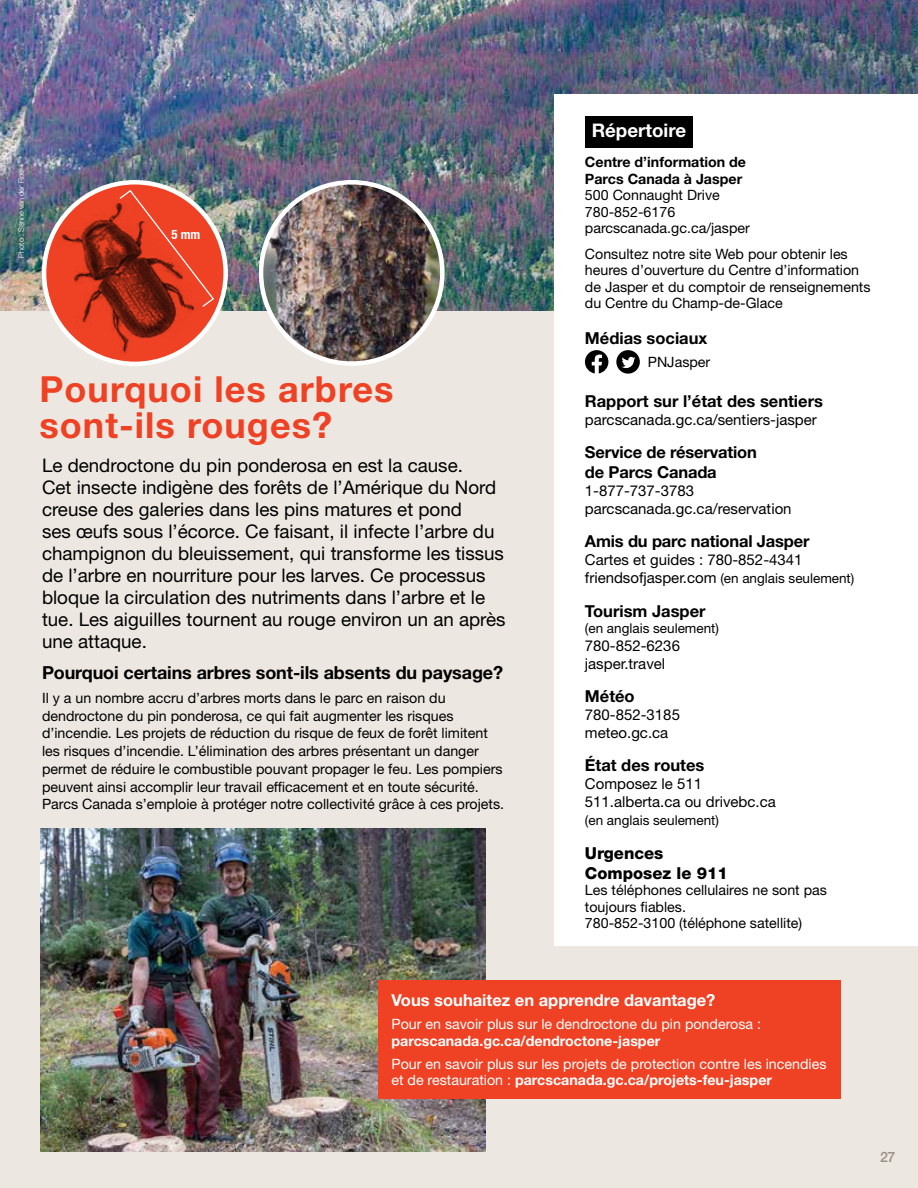
<style>
.page{position:relative;width:918px;height:1188px;background:#fff}
.page>*{position:absolute;margin:0;border:0;box-sizing:border-box;transform-origin:0 0}
.t1{font:700 36px/36px "Helvetica Neue LT Std";letter-spacing:.03em;color:#ef4123}
.t2{font:18.75px/22px "Helvetica Neue LT Std";color:#000}
.t3{font:700 18.75px "Helvetica Neue LT Std";color:#fff}
.t4{font:700 18px "Helvetica Neue LT Std";letter-spacing:-.005em;color:#000}
.t5{font:700 16.5px/19.8px "Helvetica Neue LT Std";color:#000}
.t6{font:700 16.5px "Helvetica Neue LT Std";color:#fff}
.t7{font:800 16.5px/19.8px "Helvetica Neue LT Std";color:#000}
.t8{font:15px/18px "Helvetica Neue LT Std";color:#000}
.t9{font:14.25px/16.5px "Helvetica Neue LT Std";color:#000}
.t10{font:14.25px/16.5px "Helvetica Neue LT Std";color:#fff}
.t11{font:700 14.25px/16.5px "Helvetica Neue LT Std";color:#000}
.t12{font:700 14.25px "Helvetica Neue LT Std";color:#fff}
.t13{font:500 14.25px "Helvetica Neue LT Std";color:#9c9084}
.t14{font:13.5px "Helvetica Neue LT Std";color:#000}
.t15{font:700 condensed 12.9px "Helvetica Neue";color:#fff}
.t16{font:300 7.5px "Helvetica Neue LT Std";color:#fff}
.s1{font-size:15px}
.s2{font-weight:700}
</style>
<div class="page">
<div style="left:0;top:310px;width:918px;height:878px;background:#ece7e1"></div>
<img style="left:0;top:0;width:918px;height:310px">
<svg style="left:44px;top:182px;width:182px;height:182px;background:#f26c55"></svg>
<img style="left:57px;top:195px;width:144px;height:161px">
<div style="left:42px;top:180px;width:186px;height:186px;border:4px solid #fff;border-radius:50%"></div>
<svg style="left:118px;top:189px;width:97px;height:119px;background:#c3422b"></svg>
<div style="left:554px;top:94px;width:364px;height:852px;background:#fff"></div>
<div style="left:585px;top:116px;width:108px;height:31px;background:#000"></div>
<svg style="left:585px;top:350px;width:23px;height:24px"></svg>
<svg style="left:616px;top:350px;width:24px;height:24px"></svg>
<img style="left:40px;top:828px;width:446px;height:324px">
<img style="left:261px;top:182px;width:181px;height:179px">
<div style="left:259px;top:180px;width:186px;height:186px;border:4px solid #fff;border-radius:50%"></div>
<div style="left:378px;top:981px;width:462px;height:118px;background:#ef4123"></div>
<p class="t16" style="left:17px;top:258px;width:89px;rotate:-90deg">Photo : Sanne van der Ros</p>
<p class="t15" style="left:172px;top:226px;width:30px">5 mm</p>
<h1 class="t1" style="left:39px;top:370px;width:356px">Pourquoi les arbres sont-ils rouges?</h1>
<p class="t2" style="left:42px;top:454px;width:465px">Le dendroctone du pin ponderosa en est la cause.<br>Cet insecte indigène des forêts de l’Amérique du Nord creuse des galeries dans les pins matures et pond<br>ses œufs sous l’écorce. Ce faisant, il infecte l’arbre du champignon du bleuissement, qui transforme les tissus de l’arbre en nourriture pour les larves. Ce processus bloque la circulation des nutriments dans l’arbre et le tue. Les aiguilles tournent au rouge environ un an après une attaque.</p>
<p class="t4" style="left:42px;top:661px;width:463px">Pourquoi certains arbres sont-ils absents du paysage?</p>
<p class="t9" style="left:42px;top:689px;width:464px;line-height:17.7px">Il y a un nombre accru d’arbres morts dans le parc en raison du dendroctone du pin ponderosa, ce qui fait augmenter les risques d’incendie. Les projets de réduction du risque de feux de forêt limitent les risques d’incendie. L’élimination des arbres présentant un danger permet de réduire le combustible pouvant propager le feu. Les pompiers peuvent ainsi accomplir leur travail efficacement et en toute sécurité.<br>Parcs Canada s’emploie à protéger notre collectivité grâce à ces projets.</p>
<h2 class="t3" style="left:592px;top:119px;width:96px">Répertoire</h2>
<p class="t11" style="left:585px;top:154px;width:163px">Centre d’information de<br>Parcs Canada à Jasper</p>
<p class="t9" style="left:585px;top:187px;width:166px">500 Connaught Drive<br>780-852-6176 parcscanada.gc.ca/jasper</p>
<p class="t9" style="left:585px;top:245px;width:287px">Consultez notre site Web pour obtenir les heures d’ouverture du Centre d’information de Jasper et du comptoir de renseignements du Centre du Champ-de-Glace</p>
<p class="t5" style="left:585px;top:327px;width:124px">Médias sociaux</p>
<p class="t9" style="left:648px;top:353px;width:64px">PNJasper</p>
<p class="t5" style="left:585px;top:391px;width:240px">Rapport sur l’état des sentiers</p>
<p class="t8" style="left:585px;top:410px;width:233px">parcscanada.gc.ca/sentiers-jasper</p>
<p class="t5" style="left:585px;top:442px;width:173px">Service de réservation de Parcs Canada</p>
<p class="t8" style="left:585px;top:482px;width:208px">1-877-737-3783 parcscanada.gc.ca/reservation</p>
<p class="t5" style="left:585px;top:531px;width:226px">Amis du parc national Jasper</p>
<p class="t8" style="left:585px;top:551px;width:219px">Cartes et guides : 780-852-4341</p>
<p class="t14" style="left:585px;top:570px;width:271px"><span class="s1">friendsofjasper.com</span> (en anglais seulement)</p>
<p class="t5" style="left:585px;top:600px;width:122px">Tourism Jasper</p>
<p class="t14" style="left:585px;top:620px;width:136px">(en anglais seulement)</p>
<p class="t8" style="left:585px;top:636px;width:97px">780-852-6236 jasper.travel</p>
<p class="t5" style="left:585px;top:686px;width:51px">Météo</p>
<p class="t8" style="left:585px;top:706px;width:97px">780-852-3185 meteo.gc.ca</p>
<p class="t5" style="left:585px;top:755px;width:121px">État des routes</p>
<p class="t8" style="left:585px;top:775px;width:192px">Composez le 511<br>511.alberta.ca ou drivebc.ca</p>
<p class="t14" style="left:585px;top:813px;width:136px">(en anglais seulement)</p>
<p class="t7" style="left:585px;top:843px;width:145px">Urgences<br>Composez le 911</p>
<p class="t9" style="left:585px;top:882px;width:244px">Les téléphones cellulaires ne sont pas toujours fiables.<br>780-852-3100 (téléphone satellite)</p>
<p class="t6" style="left:392px;top:990px;width:325px">Vous souhaitez en apprendre davantage?</p>
<p class="t10" style="left:392px;top:1016px;width:371px">Pour en savoir plus sur le dendroctone du pin ponderosa :</p>
<p class="t12" style="left:392px;top:1032px;width:270px">parcscanada.gc.ca/dendroctone-jasper</p>
<p class="t10" style="left:392px;top:1055px;width:436px">Pour en savoir plus sur les projets de protection contre les incendies et de restauration : <span class="s2">parcscanada.gc.ca/projets-feu-jasper</span></p>
<p class="t13" style="left:880px;top:1148px;width:17px">27</p>
</div>
